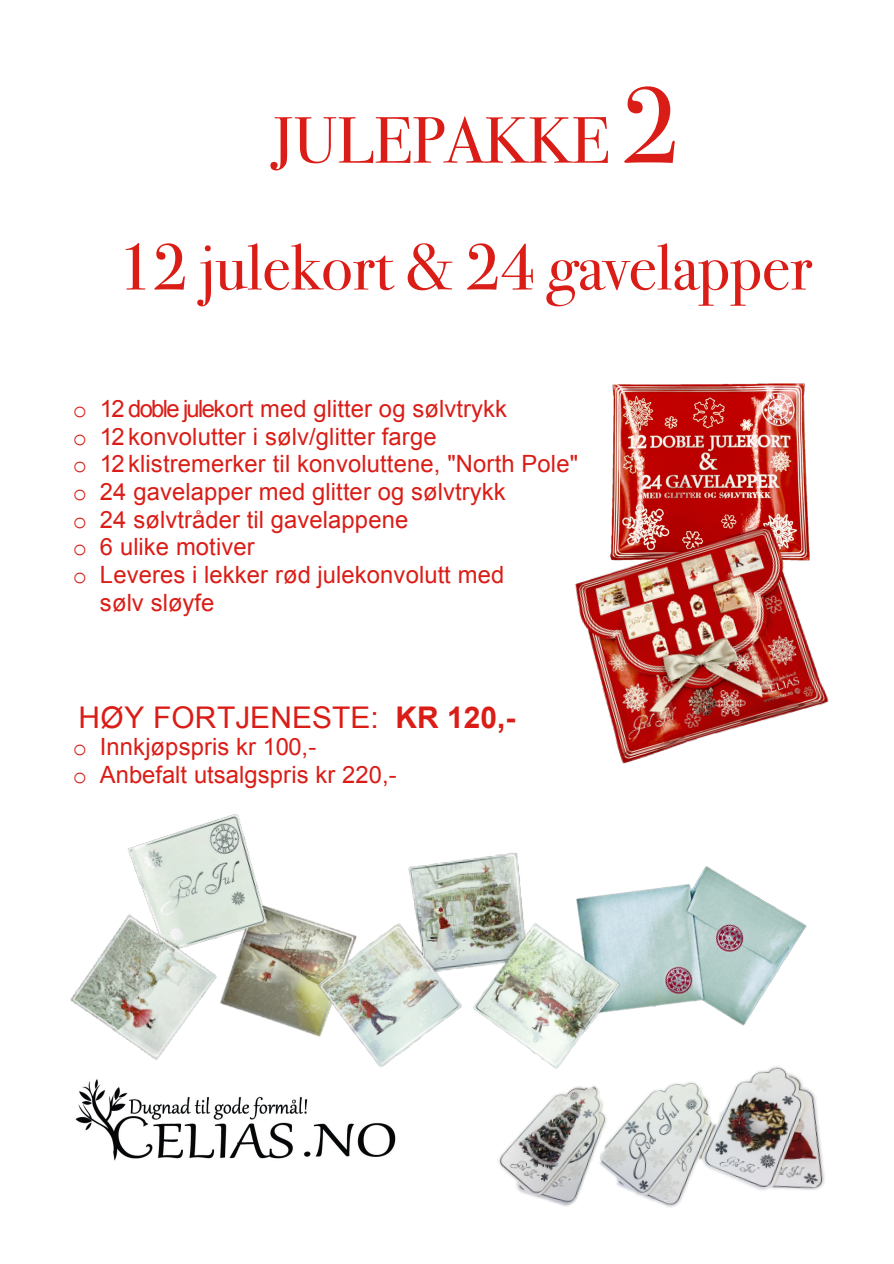
<style>
.page{position:relative;width:894px;height:1264px;background:#fff}
.page>*{position:absolute;margin:0;border:0;box-sizing:border-box;transform-origin:0 0}
.t1{font:65.4px/126.8px "Bodoni Svty Two ITCTT";color:#da1d17;text-align:center}
.t2{font:29.85px "Arial";letter-spacing:.005em;color:#da1d17}
.t3{font:23.7px/27.6px "Arial";letter-spacing:.005em;color:#da1d17}
.s1{font-size:108px}
.s2{font-family:"Courier New"}
.s3{font-weight:700}
</style>
<div class="page">
<img style="left:70px;top:814px;width:326px;height:343px">
<img style="left:612px;top:383px;width:195px;height:112px">
<img style="left:574px;top:495px;width:255px;height:269px">
<img style="left:498px;top:1119px;width:327px;height:89px">
<img style="left:638px;top:866px;width:180px;height:253px">
<img style="left:291px;top:814px;width:347px;height:327px">
<h1 class="t1" style="left:118px;top:77px;width:696px">JULEPAKKE <span class="s1">2<br></span>12 julekort &amp; 24 gavelapper</h1>
<p class="t3" style="left:73px;top:397px;width:435px"><span class="s2">o</span> 12 doble julekort med glitter og sølvtrykk</p>
<p class="t3" style="left:73px;top:424px;width:365px"><span class="s2">o</span> 12 konvolutter i sølv/glitter farge</p>
<p class="t3" style="left:73px;top:452px;width:506px"><span class="s2">o</span> 12 klistremerker til konvoluttene, "North Pole"</p>
<p class="t3" style="left:73px;top:480px;width:434px"><span class="s2">o</span> 24 gavelapper med glitter og sølvtrykk</p>
<p class="t3" style="left:73px;top:507px;width:337px"><span class="s2">o</span> 24 sølvtråder til gavelappene</p>
<p class="t3" style="left:73px;top:535px;width:183px"><span class="s2">o</span> 6 ulike motiver</p>
<p class="t3" style="left:73px;top:563px;width:433px"><span class="s2">o</span> Leveres i lekker rød julekonvolutt med</p>
<p class="t3" style="left:100px;top:590px;width:116px">sølv sløyfe</p>
<p class="t2" style="left:79px;top:705px;width:438px">HØY FORTJENESTE: <span class="s3">KR 120,-</span></p>
<p class="t3" style="left:73px;top:735px;width:325px"><span class="s2">o</span> Innkjøpspris kr 100,-<br><span class="s2">o</span> Anbefalt utsalgspris kr 220,-</p>
</div>
